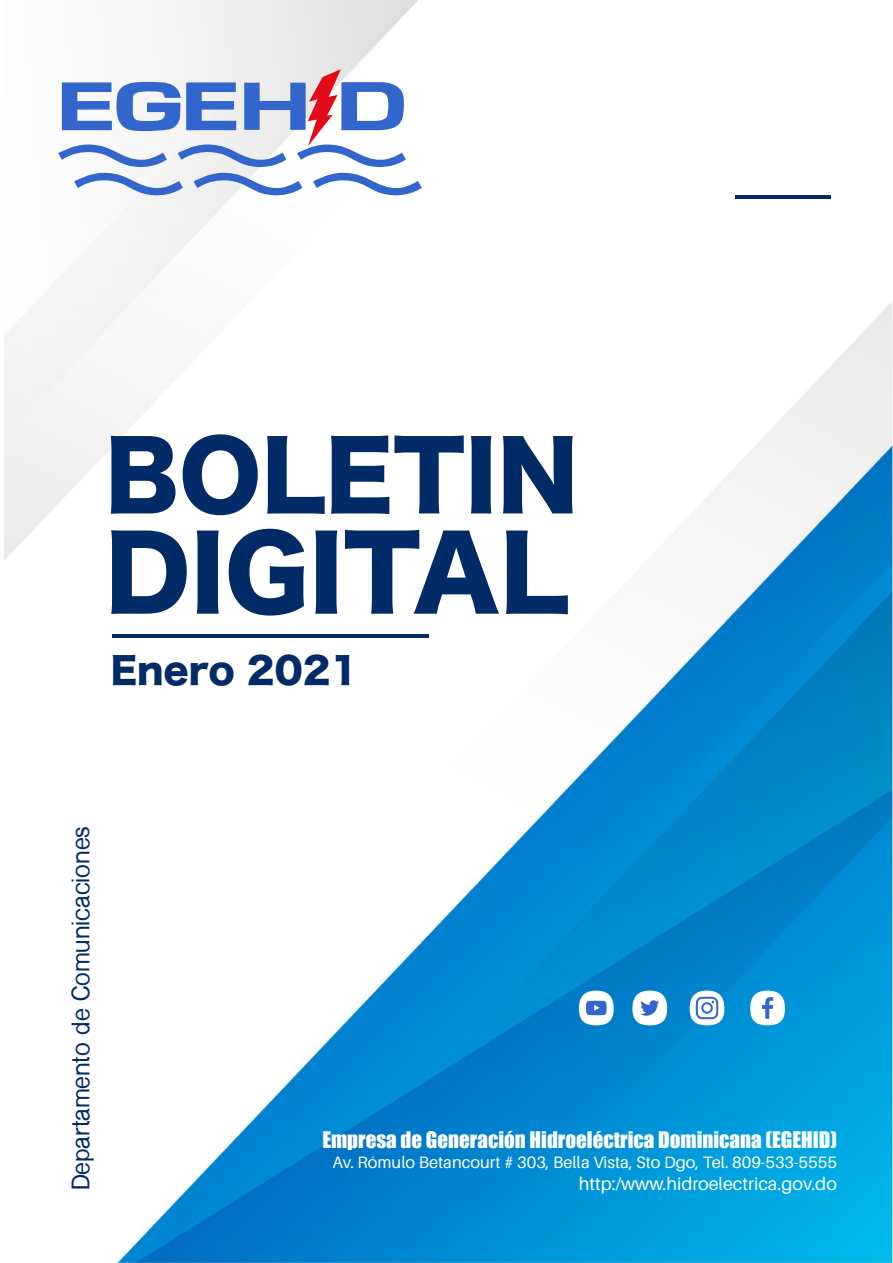
<style>
.page{position:relative;width:893px;height:1263px;background:#fff}
.page>*{position:absolute;margin:0;border:0;box-sizing:border-box;transform-origin:0 0}
.t1{font:99.9px "Hira Kaku Std W8";color:#002b66}
.t2{font:93px "Hira Kaku Std W8";color:#002b66}
.t3{font:36.15px "Hira Kaku Std W8";color:#002b66}
.t4{font:700 23.7px "Shree Dev 0714";color:#002b66}
.t5{font:21px "Impact";color:#fff}
.t6{font:18px "Aileron";color:#fff}
.t7{font:16.5px "Aileron";color:#fff}
</style>
<div class="page">
<img style="left:4px;top:0;width:889px;height:1263px">
<svg style="left:58px;top:69px;width:364px;height:127px"></svg>
<hr style="left:735px;top:195px;width:95px;height:3px;background:#002b66">
<hr style="left:112px;top:634px;width:316px;height:4px;background:#002b66">
<div style="left:632px;top:990px;width:35px;height:35px;background:#fff;border-radius:50%"></div>
<svg style="left:640px;top:1000px;width:19px;height:16px"></svg>
<div style="left:690px;top:990px;width:34px;height:35px;background:#fff;border-radius:50%"></div>
<svg style="left:696px;top:997px;width:22px;height:22px"></svg>
<div style="left:579px;top:990px;width:35px;height:35px;background:#fff;border-radius:50%"></div>
<svg style="left:586px;top:1001px;width:21px;height:14px"></svg>
<div style="left:750px;top:990px;width:35px;height:35px;background:#fff;border-radius:50%"></div>
<svg style="left:762px;top:997px;width:11px;height:22px"></svg>
<h2 class="t2" style="left:105px;top:424px;width:475px">BOLETIN</h2>
<h1 class="t1" style="left:105px;top:518px;width:465px">DIGITAL</h1>
<h3 class="t3" style="left:111px;top:650px;width:249px">Enero 2021</h3>
<h3 class="t4" style="left:68px;top:1190px;width:366px;rotate:-90deg">Departamento de Comunicaciones</h3>
<p class="t5" style="left:322px;top:1124px;width:516px">Empresa de Generación Hidroeléctrica Dominicana (EGEHID)</p>
<p class="t7" style="left:332px;top:1153px;width:506px">Av. Rómulo Betancourt # 303, Bella Vista, Sto Dgo, Tel. 809-533-5555</p>
<p class="t6" style="left:579px;top:1173px;width:260px">http:/www.hidroelectrica.gov.do</p>
</div>
